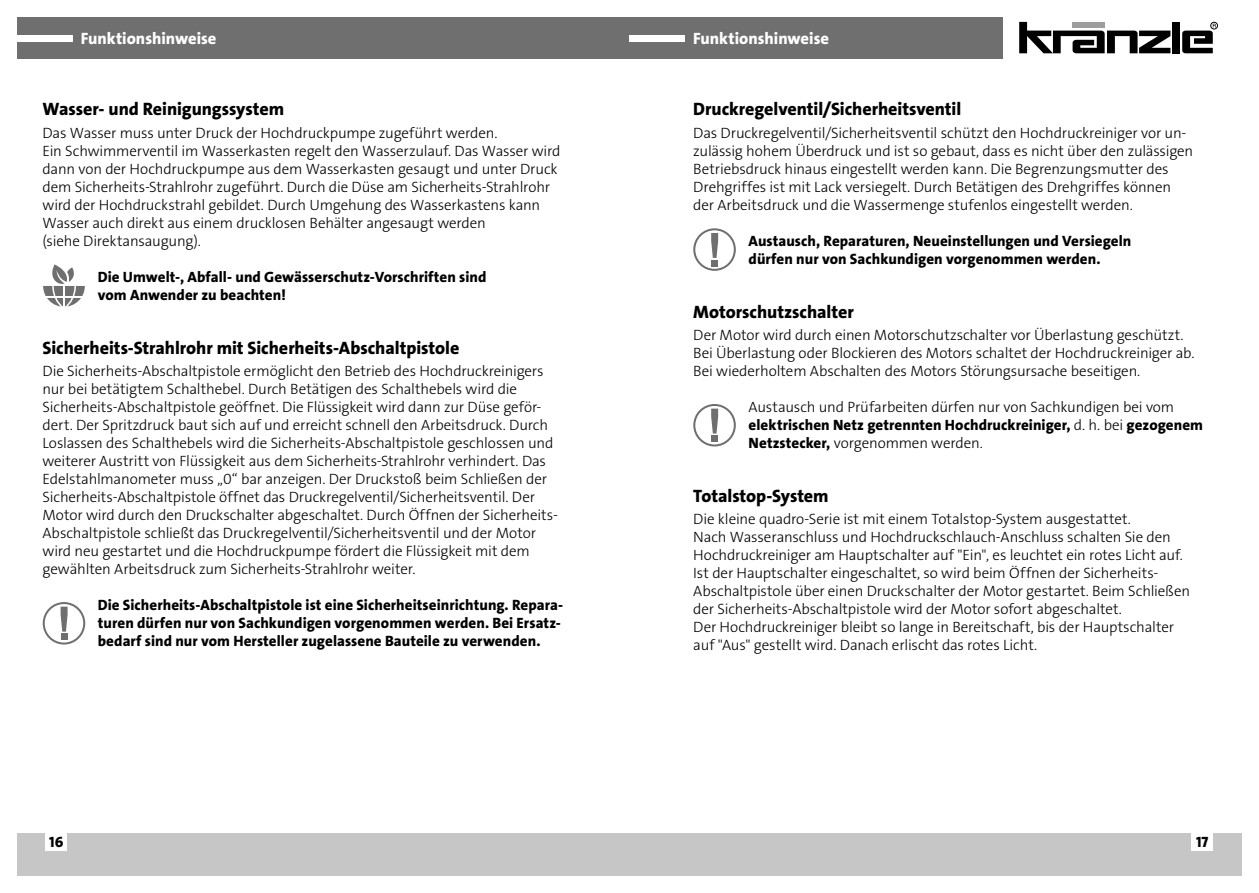
<style>
.page{position:relative;width:1259px;height:893px;background:#fff}
.page>*{position:absolute;margin:0;border:0;box-sizing:border-box;transform-origin:0 0}
.t1{font:18px "The Sans LP8 Ex Bld";letter-spacing:-.005em;color:#000}
.t2{font:16.5px "The Sans LP8 Ex Bld";color:#fff}
.t3{font:15px/18px "The Sans LP3 Lig";letter-spacing:-.01em;color:#000}
.t4{font:15px/18px "The Sans LP8 Ex Bld";letter-spacing:.005em;color:#000}
.s1{font-family:"The Sans LP3 Lig"}
.s2{font-family:"The Sans LP8 Ex Bld"}
</style>
<div class="page">
<div style="left:629px;top:833px;width:613px;height:43px;background:#c6c6c6"></div>
<div style="left:17px;top:833px;width:612px;height:43px;background:#c6c6c6"></div>
<div style="left:1191px;top:833px;width:22px;height:18px;background:#fff"></div>
<div style="left:46px;top:833px;width:21px;height:18px;background:#fff"></div>
<div style="left:17px;top:17px;width:985px;height:41px;background:#706f6f"></div>
<div style="left:17px;top:35px;width:55px;height:6px;background:#fff"></div>
<div style="left:629px;top:35px;width:56px;height:6px;background:#fff"></div>
<svg style="left:1019px;top:22px;width:151px;height:31px"></svg>
<div style="left:1172px;top:22px;width:7px;height:31px;background:#000"></div>
<div style="left:1210px;top:22px;width:7px;height:7px;border:1px solid #000;border-radius:50%"></div>
<svg style="left:1182px;top:24px;width:34px;height:29px"></svg>
<svg style="left:43px;top:264px;width:42px;height:43px"></svg>
<svg style="left:43px;top:602px;width:42px;height:43px"></svg>
<svg style="left:693px;top:404px;width:43px;height:42px"></svg>
<div style="left:711px;top:436px;width:7px;height:6px;background:#706f6f"></div>
<svg style="left:693px;top:228px;width:43px;height:43px"></svg>
<div style="left:711px;top:260px;width:7px;height:6px;background:#706f6f"></div>
<p class="t2" style="left:81px;top:28px;width:137px">Funktionshinweise</p>
<p class="t2" style="left:693px;top:28px;width:137px">Funktionshinweise</p>
<p class="t1" style="left:43px;top:98px;width:243px">Wasser- und Reinigungssystem</p>
<p class="t3" style="left:43px;top:124px;width:519px">Das Wasser muss unter Druck der Hochdruckpumpe zugeführt werden.<br>Ein Schwimmerventil im Wasserkasten regelt den Wasserzulauf. Das Wasser wird dann von der Hochdruckpumpe aus dem Wasserkasten gesaugt und unter Druck dem Sicherheits-Strahlrohr zugeführt. Durch die Düse am Sicherheits-Strahlrohr wird der Hochdruckstrahl gebildet. Durch Umgehung des Wasserkastens kann Wasser auch direkt aus einem drucklosen Behälter angesaugt werden<br>(siehe Direktansaugung).</p>
<p class="t4" style="left:98px;top:268px;width:390px">Die Umwelt-, Abfall- und Gewässerschutz-Vorschriften sind vom Anwender zu beachten!</p>
<p class="t1" style="left:43px;top:336px;width:418px">Sicherheits-Strahlrohr mit Sicherheits-Abschaltpistole</p>
<p class="t3" style="left:43px;top:362px;width:517px">Die Sicherheits-Abschaltpistole ermöglicht den Betrieb des Hochdruckreinigers nur bei betätigtem Schalthebel. Durch Betätigen des Schalthebels wird die Sicherheits-Abschaltpistole geöffnet. Die Flüssigkeit wird dann zur Düse geför&shy;dert. Der Spritzdruck baut sich auf und erreicht schnell den Arbeitsdruck. Durch Loslassen des Schalthebels wird die Sicherheits-Abschaltpistole geschlossen und weiterer Austritt von Flüssigkeit aus dem Sicherheits-Strahlrohr verhindert. Das Edelstahlmanometer muss „0“ bar anzeigen. Der Druckstoß beim Schließen der Sicherheits-Abschaltpistole öffnet das Druckregelventil/Sicherheitsventil. Der Motor wird durch den Druckschalter abgeschaltet. Durch Öffnen der Sicherheits-Abschaltpistole schließt das Druckregelventil/Sicherheitsventil und der Motor wird neu gestartet und die Hochdruckpumpe fördert die Flüssigkeit mit dem gewählten Arbeitsdruck zum Sicherheits-Strahlrohr weiter.</p>
<p class="t4" style="left:98px;top:596px;width:467px">Die Sicherheits-Abschaltpistole ist eine Sicherheitseinrichtung. Repara&shy;turen dürfen nur von Sachkundigen vorgenommen werden. Bei Ersatz&shy;bedarf sind nur vom Hersteller zugelassene Bauteile zu verwenden.</p>
<p class="t1" style="left:693px;top:98px;width:269px">Druckregelventil/Sicherheitsventil</p>
<p class="t3" style="left:693px;top:124px;width:501px">Das Druckregelventil/Sicherheitsventil schützt den Hochdruckreiniger vor un&shy;zulässig hohem Überdruck und ist so gebaut, dass es nicht über den zulässigen Betriebsdruck hinaus eingestellt werden kann. Die Begrenzungsmutter des Drehgriffes ist mit Lack versiegelt. Durch Betätigen des Drehgriffes können der Arbeitsdruck und die Wassermenge stufenlos eingestellt werden.</p>
<p class="t4" style="left:748px;top:232px;width:384px">Austausch, Reparaturen, Neueinstellungen und Versiegeln dürfen nur von Sachkundigen vorgenommen werden.</p>
<p class="t1" style="left:693px;top:300px;width:162px">Motorschutzschalter</p>
<p class="t3" style="left:693px;top:326px;width:503px">Der Motor wird durch einen Motorschutzschalter vor Überlastung geschützt.<br>Bei Überlastung oder Blockieren des Motors schaltet der Hochdruckreiniger ab.<br>Bei wiederholtem Abschalten des Motors Störungsursache beseitigen.</p>
<p class="t3" style="left:748px;top:398px;width:427px">Austausch und Prüfarbeiten dürfen nur von Sachkundigen bei vom</p>
<p class="t4" style="left:748px;top:416px;width:456px">elektrischen Netz getrennten Hochdruckreiniger, <span class="s1">d. h. bei</span> gezogenem</p>
<p class="t3" style="left:748px;top:434px;width:236px"><span class="s2">Netzstecker,</span> vorgenommen werden.</p>
<p class="t1" style="left:693px;top:484px;width:137px">Totalstop-System</p>
<p class="t3" style="left:693px;top:510px;width:498px">Die kleine quadro-Serie ist mit einem Totalstop-System ausgestattet.<br>Nach Wasseranschluss und Hochdruckschlauch-Anschluss schalten Sie den Hochdruckreiniger am Hauptschalter auf "Ein", es leuchtet ein rotes Licht auf.<br>Ist der Hauptschalter eingeschaltet, so wird beim Öffnen der Sicherheits-Abschaltpistole über einen Druckschalter der Motor gestartet. Beim Schließen der Sicherheits-Abschaltpistole wird der Motor sofort abgeschaltet.<br>Der Hochdruckreiniger bleibt so lange in Bereitschaft, bis der Hauptschalter auf "Aus" gestellt wird. Danach erlischt das rotes Licht.</p>
<p class="t4" style="left:49px;top:833px;width:16px">16</p>
<p class="t4" style="left:1196px;top:833px;width:14px">17</p>
</div>
